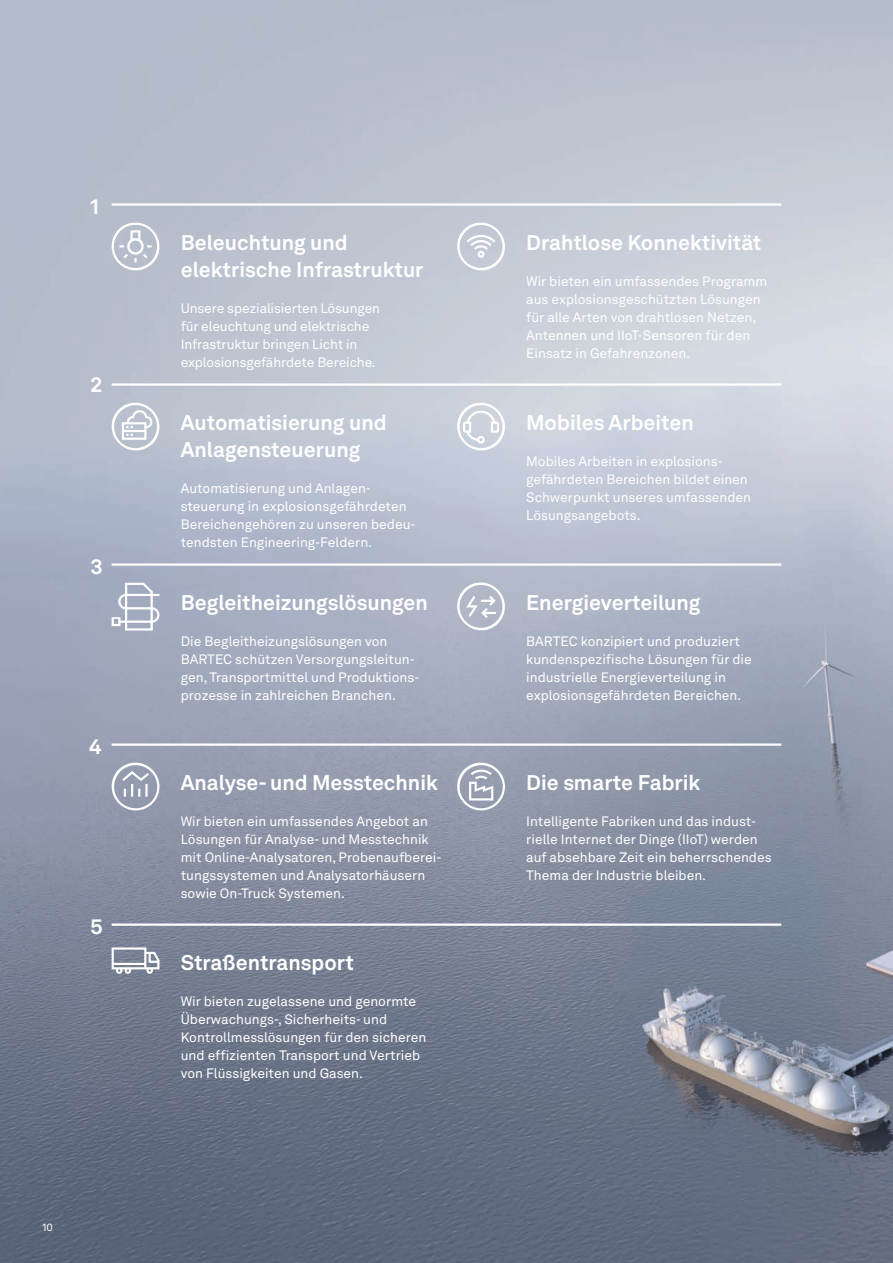
<style>
.page{position:relative;width:893px;height:1263px;background:#fff}
.page>*{position:absolute;margin:0;border:0;box-sizing:border-box;transform-origin:0 0}
.Überschrift_4___14_18{font:700 21px/27px "Akkurat LL";color:#fff}
.Fließtext_1__Standard____9_12{font:13.5px/18px "Akkurat LL";color:#fff}
.Copytext_1__Standard____9_12{font:13.5px/18px "Akkurat LL";letter-spacing:-.01em;color:#fff}
.Seitenzahl___Kolumnentitel{font:10.5px "Akkurat LL";color:#fff}
</style>
<div class="page">
<img style="left:0;top:0;width:893px;height:1263px">
<hr style="left:112px;top:203px;width:669px;height:3px;background:#fff">
<hr style="left:112px;top:383px;width:669px;height:3px;background:#fff">
<hr style="left:112px;top:563px;width:669px;height:3px;background:#fff">
<hr style="left:112px;top:743px;width:669px;height:3px;background:#fff">
<hr style="left:112px;top:923px;width:669px;height:3px;background:#fff">
<svg style="left:112px;top:947px;width:47px;height:27px"></svg>
<svg style="left:109px;top:220px;width:53px;height:53px;background:#c4c9d4"></svg>
<svg style="left:455px;top:220px;width:52px;height:53px"></svg>
<svg style="left:109px;top:400px;width:53px;height:53px"></svg>
<svg style="left:455px;top:400px;width:52px;height:53px"></svg>
<svg style="left:112px;top:583px;width:47px;height:47px"></svg>
<svg style="left:455px;top:580px;width:52px;height:53px;background:#bec3d1"></svg>
<svg style="left:109px;top:760px;width:50px;height:50px;background:#a7aebd"></svg>
<svg style="left:455px;top:760px;width:50px;height:50px"></svg>
<p class="Überschrift_4___14_18" style="left:90px;top:191px;width:10px">1</p>
<p class="Überschrift_4___14_18" style="left:90px;top:370px;width:13px">2</p>
<p class="Überschrift_4___14_18" style="left:90px;top:551px;width:14px">3</p>
<p class="Überschrift_4___14_18" style="left:89px;top:731px;width:14px">4</p>
<p class="Überschrift_4___14_18" style="left:90px;top:911px;width:14px">5</p>
<p class="Seitenzahl___Kolumnentitel" style="left:43px;top:1219px;width:12px">10</p>
<p class="Überschrift_4___14_18" style="left:181px;top:227px;width:244px">Beleuchtung und elektrische Infrastruktur</p>
<p class="Copytext_1__Standard____9_12" style="left:181px;top:298px;width:201px">Unsere spezialisierten Lösungen für eleuchtung und elektrische Infrastruktur bringen Licht in explosionsgefährdete Bereiche.</p>
<p class="Überschrift_4___14_18" style="left:181px;top:407px;width:207px">Automatisierung und<br>Anlagensteuerung</p>
<p class="Fließtext_1__Standard____9_12" style="left:181px;top:478px;width:236px">Automatisierung und Anlagen&shy;steuerung in explosionsgefährdeten Bereichengehören zu unseren bedeu&shy;tendsten Engineering-Feldern.</p>
<p class="Überschrift_4___14_18" style="left:181px;top:587px;width:249px">Begleitheizungslösungen</p>
<p class="Fließtext_1__Standard____9_12" style="left:181px;top:631px;width:240px">Die Begleitheizungslösungen von BARTEC schützen Versorgungsleitun&shy;gen, Transportmittel und Produktions&shy;prozesse in zahlreichen Branchen.</p>
<p class="Überschrift_4___14_18" style="left:181px;top:767px;width:259px">Analyse- und Messtechnik</p>
<p class="Fließtext_1__Standard____9_12" style="left:181px;top:811px;width:249px">Wir bieten ein umfassendes Angebot an</p>
<p class="Fließtext_1__Standard____9_12" style="left:181px;top:829px;width:262px">Lösungen für Analyse- und Messtechnik mit Online-Analysatoren, Probenaufberei&shy;tungssystemen und Analysatorhäusern sowie On-Truck Systemen.</p>
<p class="Überschrift_4___14_18" style="left:181px;top:947px;width:175px">Straßentransport</p>
<p class="Fließtext_1__Standard____9_12" style="left:181px;top:991px;width:247px">Wir bieten zugelassene und genormte Überwachungs-, Sicherheits- und Kontrollmesslösungen für den sicheren und effizienten Transport und Vertrieb von Flüssigkeiten und Gasen.</p>
<p class="Überschrift_4___14_18" style="left:526px;top:227px;width:237px">Drahtlose Konnektivität</p>
<p class="Fließtext_1__Standard____9_12" style="left:526px;top:271px;width:243px">Wir bieten ein umfassendes Programm aus explosionsgeschützten Lösungen für alle Arten von drahtlosen Netzen, Antennen und IIoT-Sensoren für den Einsatz in Gefahrenzonen.</p>
<p class="Überschrift_4___14_18" style="left:526px;top:407px;width:169px">Mobiles Arbeiten</p>
<p class="Fließtext_1__Standard____9_12" style="left:526px;top:451px;width:226px">Mobiles Arbeiten in explosions&shy;gefährdeten Bereichen bildet einen<br>Schwerpunkt unseres umfassenden<br>Lösungsangebots.</p>
<p class="Überschrift_4___14_18" style="left:526px;top:587px;width:176px">Energieverteilung</p>
<p class="Fließtext_1__Standard____9_12" style="left:526px;top:631px;width:227px">BARTEC konzipiert und produziert kundenspezifische Lösungen für die industrielle Energieverteilung in explosionsgefährdeten Bereichen.</p>
<p class="Überschrift_4___14_18" style="left:526px;top:767px;width:176px">Die smarte Fabrik</p>
<p class="Fließtext_1__Standard____9_12" style="left:526px;top:811px;width:247px">Intelligente Fabriken und das indust&shy;rielle Internet der Dinge (IIoT) werden auf absehbare Zeit ein beherrschendes Thema der Industrie bleiben.</p>
</div>
